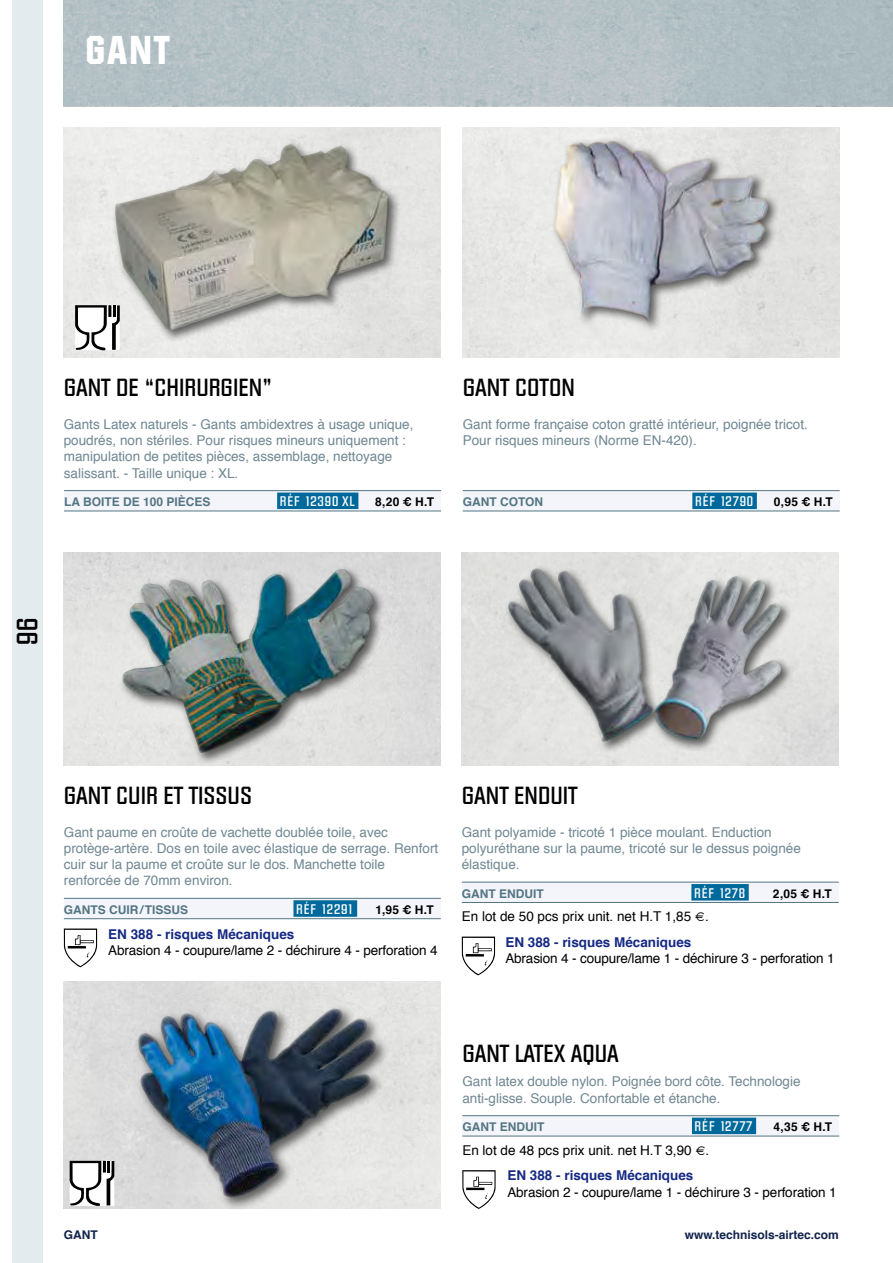
<style>
.page{position:relative;width:893px;height:1263px;background:#fff}
.page>*{position:absolute;margin:0;border:0;box-sizing:border-box;transform-origin:0 0}
.t1{font:700 39px "Diamante TS";color:#fff}
.t2{font:500 28.5px "Diamante TS";color:#000}
.t3{font:500 24px "Diamante TS";color:#000}
.t4{font:13.5px/16.2px "Helvetica";color:#708792}
.t5{font:13.5px "Helvetica";letter-spacing:-.01em;color:#000}
.t6{font:700 13.5px "Helvetica";color:#162983}
.t7{font:500 13.5px "Diamante TS";letter-spacing:.07em;color:#fff}
.t8{font:700 12px "Helvetica";color:#547583}
.t9{font:700 12px "Helvetica";letter-spacing:.03em;color:#000}
.t10{font:700 12px "Helvetica";color:#12224b}
</style>
<div class="page">
<div style="left:64px;top:0;width:829px;height:106px;background:#b3c1c6"></div>
<div style="left:12px;top:0;width:31px;height:1263px;background:#e4ebee"></div>
<div style="left:463px;top:491px;width:377px;height:20px;background:#f3f5fa"></div>
<hr style="left:463px;top:490px;width:377px;height:1px;background:#547583">
<hr style="left:463px;top:511px;width:377px;height:1px;background:#547583">
<div style="left:692px;top:492px;width:65px;height:17px;background:#00699b"></div>
<div style="left:64px;top:898px;width:377px;height:20px;background:#f3f5fa"></div>
<hr style="left:64px;top:898px;width:377px;height:1px;background:#547583">
<hr style="left:64px;top:918px;width:377px;height:1px;background:#547583">
<div style="left:293px;top:900px;width:64px;height:17px;background:#00699b"></div>
<div style="left:462px;top:882px;width:377px;height:20px;background:#f3f5fa"></div>
<hr style="left:462px;top:882px;width:377px;height:1px;background:#547583">
<hr style="left:462px;top:902px;width:377px;height:1px;background:#547583">
<div style="left:691px;top:884px;width:58px;height:16px;background:#00699b"></div>
<div style="left:462px;top:1116px;width:377px;height:20px;background:#f3f5fa"></div>
<hr style="left:462px;top:1115px;width:377px;height:1px;background:#547583">
<hr style="left:462px;top:1136px;width:377px;height:1px;background:#547583">
<div style="left:692px;top:1117px;width:64px;height:17px;background:#00699b"></div>
<svg style="left:64px;top:928px;width:33px;height:39px"></svg>
<svg style="left:462px;top:936px;width:33px;height:39px"></svg>
<svg style="left:462px;top:1170px;width:34px;height:39px"></svg>
<div style="left:551px;top:137px;width:229px;height:197px;background:#000;opacity:.6"></div>
<img style="left:555px;top:140px;width:213px;height:183px">
<div style="left:134px;top:1004px;width:256px;height:207px;background:#000;opacity:.6"></div>
<img style="left:138px;top:1008px;width:195px;height:62px">
<div style="left:505px;top:565px;width:289px;height:189px;background:#000;opacity:.6"></div>
<img style="left:508px;top:568px;width:146px;height:174px">
<div style="left:119px;top:566px;width:267px;height:199px;background:#000;opacity:.6"></div>
<img style="left:141px;top:569px;width:201px;height:75px">
<div style="left:64px;top:491px;width:377px;height:20px;background:#f3f5fa"></div>
<hr style="left:64px;top:490px;width:377px;height:1px;background:#547583">
<hr style="left:64px;top:511px;width:377px;height:1px;background:#547583">
<div style="left:277px;top:492px;width:81px;height:17px;background:#00699b"></div>
<div style="left:112px;top:141px;width:289px;height:202px;background:#000;opacity:.6"></div>
<img style="left:115px;top:145px;width:174px;height:186px">
<svg style="left:75px;top:305px;width:45px;height:45px"></svg>
<svg style="left:70px;top:1161px;width:44px;height:45px"></svg>
<h1 class="t1" style="left:85px;top:25px;width:86px">GANT</h1>
<h3 class="t3" style="left:64px;top:373px;width:210px">GANT DE “CHIRURGIEN”</h3>
<p class="t4" style="left:64px;top:417px;width:351px">Gants Latex naturels - Gants ambidextres à usage unique, poudrés, non stériles. Pour risques mineurs uniquement : manipulation de petites pièces, assemblage, nettoyage salissant. - Taille unique : XL.</p>
<p class="t8" style="left:64px;top:492px;width:148px">LA BOITE DE 100 PIÈCES</p>
<p class="t7" style="left:280px;top:493px;width:77px">RÉF 12390 XL</p>
<p class="t9" style="left:375px;top:492px;width:60px">8,20 € H.T</p>
<h3 class="t3" style="left:463px;top:373px;width:114px">GANT COTON</h3>
<p class="t4" style="left:463px;top:417px;width:347px">Gant forme française coton gratté intérieur, poignée tricot.<br>Pour risques mineurs (Norme EN-420).</p>
<p class="t8" style="left:463px;top:492px;width:82px">GANT COTON</p>
<p class="t7" style="left:695px;top:493px;width:60px">RÉF 12790</p>
<p class="t9" style="left:774px;top:492px;width:60px">0,95 € H.T</p>
<h2 class="t2" style="left:10px;top:645px;width:28px;rotate:-90deg">96</h2>
<h3 class="t3" style="left:64px;top:781px;width:190px">GANT CUIR ET TISSUS</h3>
<p class="t4" style="left:64px;top:824px;width:376px">Gant paume en croûte de vachette doublée toile, avec protège-artère. Dos en toile avec élastique de serrage. Renfort cuir sur la paume et croûte sur le dos. Manchette toile renforcée de 70mm environ.</p>
<p class="t8" style="left:64px;top:900px;width:126px">GANTS CUIR/TISSUS</p>
<p class="t7" style="left:296px;top:901px;width:59px">RÉF 12291</p>
<p class="t9" style="left:376px;top:900px;width:60px">1,95 € H.T</p>
<p class="t6" style="left:108px;top:923px;width:188px">EN 388 - risques Mécaniques</p>
<p class="t5" style="left:108px;top:941px;width:331px">Abrasion 4 - coupure/lame 2 - déchirure 4 - perforation 4</p>
<h3 class="t3" style="left:462px;top:781px;width:117px">GANT ENDUIT</h3>
<p class="t4" style="left:462px;top:824px;width:341px">Gant polyamide - tricoté 1 pièce moulant. Enduction polyuréthane sur la paume, tricoté sur le dessus poignée élastique.</p>
<p class="t8" style="left:462px;top:884px;width:83px">GANT ENDUIT</p>
<p class="t7" style="left:694px;top:885px;width:53px">RÉF 1278</p>
<p class="t9" style="left:773px;top:884px;width:60px">2,05 € H.T</p>
<p class="t5" style="left:462px;top:907px;width:248px">En lot de 50 pcs prix unit. net H.T 1,85 €.</p>
<p class="t6" style="left:505px;top:931px;width:188px">EN 388 - risques Mécaniques</p>
<p class="t5" style="left:505px;top:949px;width:331px">Abrasion 4 - coupure/lame 1 - déchirure 3 - perforation 1</p>
<h3 class="t3" style="left:462px;top:1038px;width:158px">GANT LATEX AQUA</h3>
<p class="t4" style="left:462px;top:1074px;width:340px">Gant latex double nylon. Poignée bord côte. Technologie anti-glisse. Souple. Confortable et étanche.</p>
<p class="t8" style="left:462px;top:1117px;width:83px">GANT ENDUIT</p>
<p class="t7" style="left:695px;top:1118px;width:59px">RÉF 12777</p>
<p class="t9" style="left:773px;top:1117px;width:60px">4,35 € H.T</p>
<p class="t5" style="left:462px;top:1141px;width:248px">En lot de 48 pcs prix unit. net H.T 3,90 €.</p>
<p class="t6" style="left:507px;top:1165px;width:188px">EN 388 - risques Mécaniques</p>
<p class="t5" style="left:507px;top:1183px;width:331px">Abrasion 2 - coupure/lame 1 - déchirure 3 - perforation 1</p>
<p class="t10" style="left:64px;top:1224px;width:35px">GANT</p>
<p class="t10" style="left:685px;top:1224px;width:156px">www.technisols-airtec.com</p>
</div>
